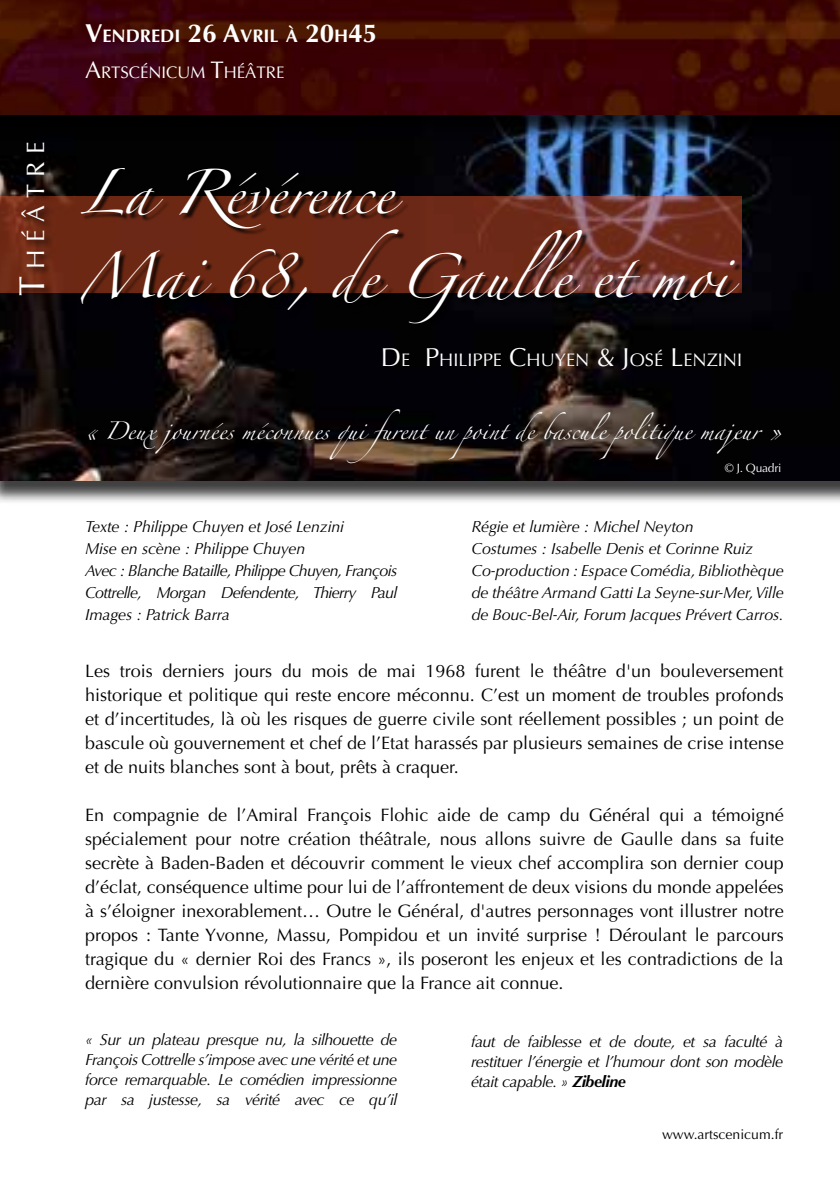
<style>
.page{position:relative;width:840px;height:1191px;background:#fff}
.page>*{position:absolute;margin:0;border:0;box-sizing:border-box;transform-origin:0 0}
.t1{font:40px "Zapfino";color:#fff}
.t2{font:36px "Optima";color:#fff}
.t3{font:25.2px "Optima";letter-spacing:.285em;color:#fff}
.t4{font:18.2px "Optima";color:#fff}
.t5{font:700 18.2px "Optima";color:#fff}
.t6{font:18px/24px "Optima";color:#000;text-align:justify}
.t7{font:16.8px "Optima";color:#fff}
.t8{font:italic 16px/20px "Optima";letter-spacing:-.01em;color:#000;text-align:justify}
.t9{font:italic 16px/22px "Optima";letter-spacing:-.04em;color:#000}
.t10{font:16px "Zapfino";color:#fff}
.t11{font:14px "Optima";color:#000}
.t12{font:12px "Optima";letter-spacing:-.02em;color:#fff}
.s1{font-size:26px}
.s2{font-size:24px}
.s3{font-weight:700}
</style>
<div class="page">
<div style="left:0;top:66px;width:839px;height:439px;background:#000;opacity:.75"></div>
<img style="left:0;top:140px;width:839px;height:340px">
<div style="left:0;top:0;width:839px;height:140px;background:#000;opacity:.75"></div>
<img style="left:0;top:0;width:839px;height:115px">
<svg style="left:0;top:197px;width:82px;height:96px;fill:#6d2814"></svg>
<div style="left:82px;top:170px;width:664px;height:160px;background:#000;opacity:.75"></div>
<div style="left:17px;top:141px;width:37px;height:164px;background:#000;opacity:.75"></div>
<h3 class="t3" style="left:21px;top:269px;width:129px;rotate:-90deg">HÉÂTRE</h3>
<h2 class="t2" style="left:11px;top:296px;width:22px;rotate:-90deg">T</h2>
<p class="t5" style="left:85px;top:25px;width:293px"><span class="s1">V</span>ENDREDI <span class="s1">26 A</span>VRIL À <span class="s1">20</span>H<span class="s1">45</span></p>
<p class="t7" style="left:85px;top:62px;width:201px"><span class="s2">A</span>RTSCÉNICUM <span class="s2">T</span>HÉÂTRE</p>
<h1 class="t1" style="left:80px;top:176px;width:315px">La Révérence</h1>
<h1 class="t1" style="left:80px;top:260px;width:650px">Mai 68, de Gaulle et moi</h1>
<p class="t4" style="left:380px;top:349px;width:362px"><span class="s1">D</span> E <span class="s1">P</span>HILIPPE <span class="s1">C</span>HUYEN <span class="s1">&amp; J</span>OSÉ <span class="s1">L</span>ENZINI</p>
<p class="t10" style="left:84px;top:424px;width:699px">« Deux journées méconnues qui furent un point de bascule politique majeur »</p>
<p class="t12" style="left:724px;top:461px;width:58px">© J. Quadri</p>
<p class="t9" style="left:85px;top:515px;width:313px">Texte : Philippe Chuyen et José Lenzini<br>Mise en scène : Philippe Chuyen<br>Avec : Blanche Bataille, Philippe Chuyen, François Cottrelle, Morgan Defendente, Thierry Paul Images : Patrick Barra</p>
<p class="t8" style="left:471px;top:515px;width:313px;line-height:22px;text-align:left">Régie et lumière : Michel Neyton<br>Costumes : Isabelle Denis et Corinne Ruiz Co-production : Espace Comédia, Bibliothèque de théâtre Armand Gatti La Seyne-sur-Mer, Ville de Bouc-Bel-Air, Forum Jacques Prévert Carros.</p>
<p class="t6" style="left:85px;top:658px;width:699px">Les trois derniers jours du mois de mai 1968 furent le théâtre d'un bouleversement historique et politique qui reste encore méconnu. C’est un moment de troubles profonds et d’incertitudes, là où les risques de guerre civile sont réellement possibles ; un point de bascule où gouvernement et chef de l’Etat harassés par plusieurs semaines de crise intense et de nuits blanches sont à bout, prêts à craquer.</p>
<p class="t6" style="left:85px;top:802px;width:699px">En compagnie de l’Amiral François Flohic aide de camp du Général qui a témoigné spécialement pour notre création théâtrale, nous allons suivre de Gaulle dans sa fuite secrète à Baden-Baden et découvrir comment le vieux chef accomplira son dernier coup d’éclat, conséquence ultime pour lui de l’affrontement de deux visions du monde appelées à s’éloigner inexorablement… Outre le Général, d'autres personnages vont illustrer notre propos : Tante Yvonne, Massu, Pompidou et un invité surprise ! Déroulant le parcours tragique du « dernier Roi des Francs », ils poseront les enjeux et les contradictions de la dernière convulsion révolutionnaire que la France ait connue.</p>
<p class="t8" style="left:85px;top:1030px;width:313px">« Sur un plateau presque nu, la silhouette de François Cottrelle s’impose avec une vérité et une force remarquable. Le comédien impressionne par sa justesse, sa vérité avec ce qu’il</p>
<p class="t8" style="left:471px;top:1031px;width:313px">faut de faiblesse et de doute, et sa faculté à restituer l’énergie et l’humour dont son modèle était capable. » <span class="s3">Zibeline</span></p>
<p class="t11" style="left:661px;top:1126px;width:123px">www.artscenicum.fr</p>
</div>
